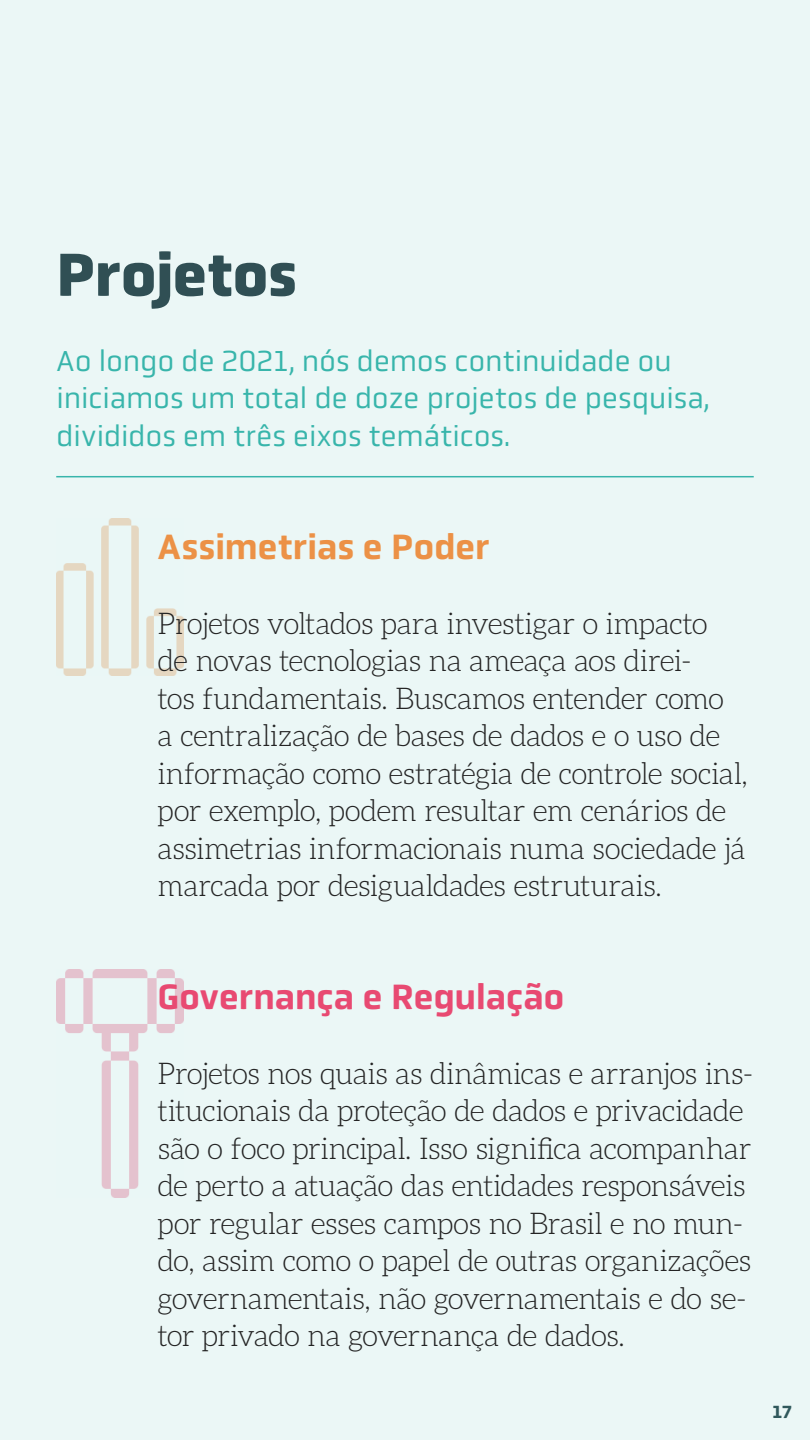
<style>
.page{position:relative;width:810px;height:1440px;background:#ebf7f6}
.page>*{position:absolute;margin:0;border:0;box-sizing:border-box;transform-origin:0 0}
.t1{font:700 61.5px "Obvia";letter-spacing:-.02em;color:#304f54}
.t2{font:500 36px "Obvia";letter-spacing:-.01em;color:#e84a72}
.t3{font:500 36px "Obvia";letter-spacing:-.01em;color:#ec9146}
.t4{font:300 30px/37.5px "Aleo";letter-spacing:-.025em;color:#242424}
.t5{font:30px/37.5px "Obvia";letter-spacing:-.015em;color:#38b5ab}
.t6{font:600 18px "Obvia";color:#304f54}
</style>
<div class="page">
<img style="left:56px;top:970px;width:128px;height:228px">
<img style="left:56px;top:518px;width:128px;height:158px">
<hr style="left:56px;top:476px;width:698px;height:1px;background:#38b5ab">
<p class="t1" style="left:56px;top:237px;width:242px">Projetos</p>
<p class="t5" style="left:56px;top:342px;width:655px">Ao longo de 2021, nós demos continuidade ou iniciamos um total de doze projetos de pesquisa, divididos em três eixos temáticos.</p>
<p class="t3" style="left:158px;top:525px;width:334px">Assimetrias e Poder</p>
<p class="t4" style="left:158px;top:604px;width:592px">Projetos voltados para investigar o impacto<br>de novas tecnologias na ameaça aos direi-<br>tos fundamentais. Buscamos entender como<br>a centralização de bases de dados e o uso de informação como estratégia de controle social, por exemplo, podem resultar em cenários de assimetrias informacionais numa sociedade já marcada por desigualdades estruturais.</p>
<p class="t2" style="left:158px;top:975px;width:409px">Governança e Regulação</p>
<p class="t4" style="left:158px;top:1054px;width:598px">Projetos nos quais as dinâmicas e arranjos ins&shy;titucionais da proteção de dados e privacidade são o foco principal. Isso significa acompanhar de perto a atuação das entidades responsáveis por regular esses campos no Brasil e no mun&shy;do, assim como o papel de outras organizações governamentais, não governamentais e do se&shy;tor privado na governança de dados.</p>
<p class="t6" style="left:772px;top:1401px;width:21px">17</p>
</div>
